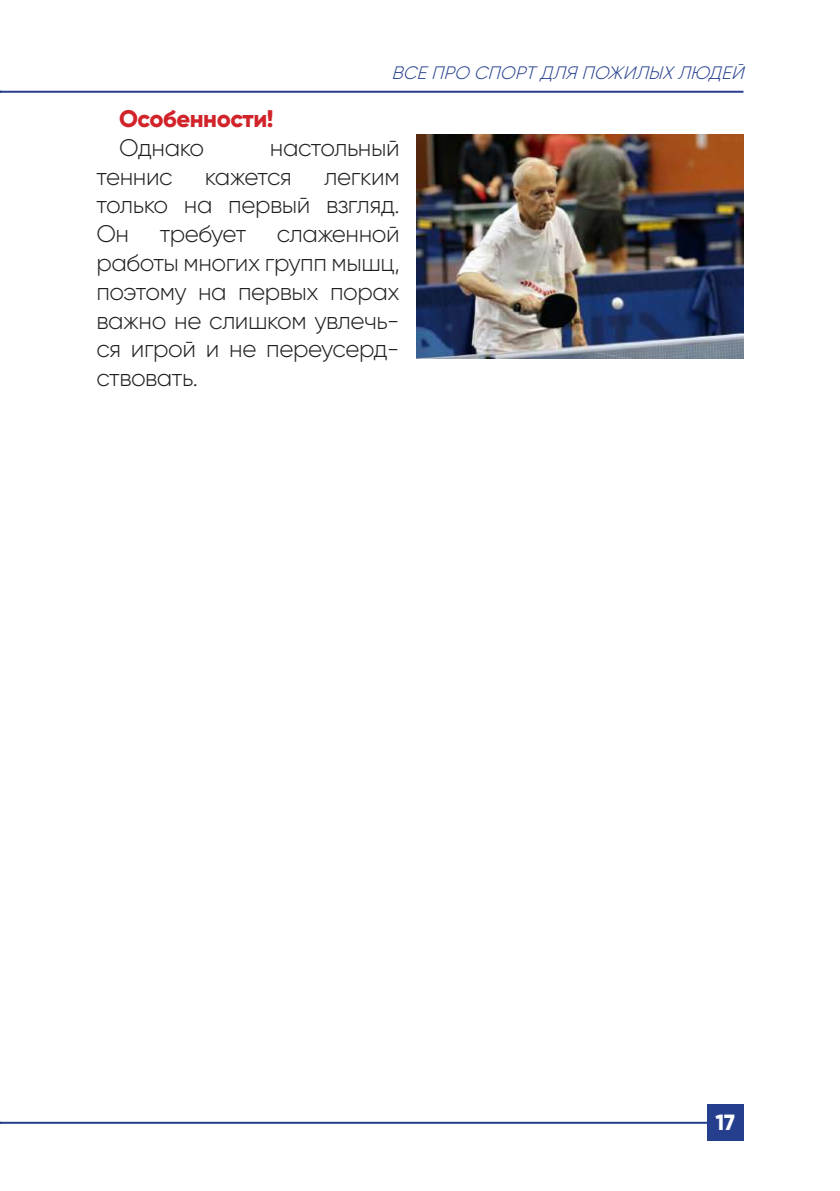
<style>
.page{position:relative;width:840px;height:1191px;background:#fff}
.page>*{position:absolute;margin:0;border:0;box-sizing:border-box;transform-origin:0 0}
.t1{font:300 24px/28.8px "Gilroy";letter-spacing:-.02em;color:#231f20;text-align:justify}
.t2{font:800 24px "Gilroy";letter-spacing:-.02em;color:#d1232a}
.t3{font:300 24px "Gilroy";letter-spacing:-.04em;color:#231f20}
.t4{font:800 22px "Gilroy";color:#fff}
.t5{font:italic 300 18px "Gilroy";color:#253f8e}
</style>
<div class="page">
<hr style="left:0;top:1121px;width:713px;height:2px;background:#253f8e">
<div style="left:706px;top:1104px;width:37px;height:36px;background:#253f8e"></div>
<hr style="left:0;top:91px;width:743px;height:2px;background:#253f8e">
<img style="left:416px;top:135px;width:327px;height:224px">
<p class="t5" style="left:391px;top:62px;width:359px">ВСЕПРО СПОРТДЛЯ ПОЖИЛЫХЛЮДЕЙ</p>
<p class="t2" style="left:119px;top:103px;width:156px">Особенности!</p>
<p class="t1" style="left:119px;top:133px;width:87px">Однако</p>
<p class="t1" style="left:270px;top:133px;width:131px">настольный</p>
<p class="t1" style="left:96px;top:161px;width:78px">теннис</p>
<p class="t3" style="left:205px;top:161px;width:88px">кажется</p>
<p class="t1" style="left:96px;top:161px;width:304px;text-indent:228px">легким только на первый взгляд.<br>Он</p>
<p class="t1" style="left:159px;top:219px;width:88px">требует</p>
<p class="t1" style="left:96px;top:219px;width:304px;text-indent:180px">слаженной работы многих групп мышц, поэтому на первых порах важно не слишком увлечь&shy;ся игрой и не переусерд&shy;ствовать.</p>
<p class="t4" style="left:715px;top:1108px;width:21px">17</p>
</div>
